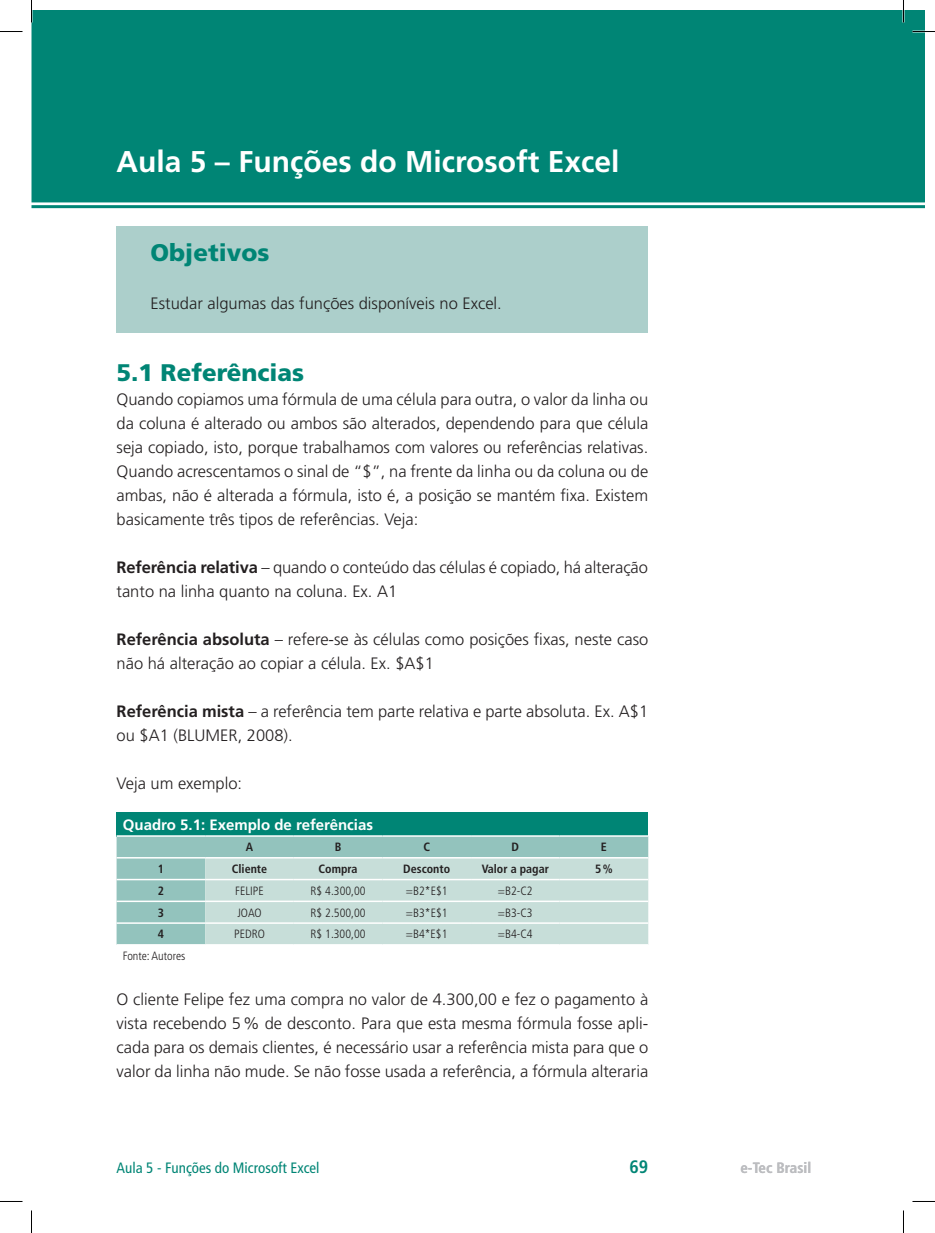
<style>
.page{position:relative;width:935px;height:1233px;background:#fff}
.page>*{position:absolute;margin:0;border:0;box-sizing:border-box;transform-origin:0 0}
.t1{font:700 30px "Frutiger LT Std";color:#fff}
.t2{font:900 24px "Frutiger LT Std";color:#008575}
.t3{font:700 condensed 18px "Frutiger LT Std";color:#008575}
.t4{font:300 16.5px/24px "Frutiger LT Std";color:#231f20}
.t5{font:700 15px "Frutiger LT Std";color:#fff}
.t6{font:condensed 15px "Frutiger LT Std";color:#008575}
.t7{font:700 condensed 15px "Frutiger LT Std";color:#bcbdc0}
.t8{font:300 condensed 12px "Frutiger LT Std";color:#231f20}
.t9{font:700 condensed 12px "Frutiger LT Std";color:#231f20}
.s1{font-weight:700}
</style>
<div class="page">
<div style="left:32px;top:10px;width:892px;height:192px;background:#008575"></div>
<hr style="left:32px;top:205px;width:892px;height:3px;background:#008575">
<div style="left:117px;top:226px;width:531px;height:107px;background:#accfcb"></div>
<div style="left:117px;top:812px;width:531px;height:24px;background:#008575"></div>
<div style="left:117px;top:836px;width:531px;height:108px;background:#93c3bd"></div>
<div style="left:205px;top:858px;width:443px;height:86px;background:#c7ded9"></div>
<hr style="left:117px;top:835px;width:88px;height:1px;background:#fff">
<hr style="left:205px;top:835px;width:89px;height:1px;background:#fff">
<hr style="left:294px;top:835px;width:88px;height:1px;background:#fff">
<hr style="left:382px;top:835px;width:89px;height:1px;background:#fff">
<hr style="left:471px;top:835px;width:88px;height:1px;background:#fff">
<hr style="left:559px;top:835px;width:89px;height:1px;background:#fff">
<hr style="left:117px;top:857px;width:88px;height:1px;background:#fff">
<hr style="left:205px;top:857px;width:89px;height:1px;background:#fff">
<hr style="left:294px;top:857px;width:88px;height:1px;background:#fff">
<hr style="left:382px;top:857px;width:89px;height:1px;background:#fff">
<hr style="left:471px;top:857px;width:88px;height:1px;background:#fff">
<hr style="left:559px;top:857px;width:89px;height:1px;background:#fff">
<hr style="left:117px;top:900px;width:88px;height:2px;background:#fff">
<hr style="left:205px;top:900px;width:89px;height:2px;background:#fff">
<hr style="left:294px;top:900px;width:88px;height:2px;background:#fff">
<hr style="left:382px;top:900px;width:89px;height:2px;background:#fff">
<hr style="left:471px;top:900px;width:88px;height:2px;background:#fff">
<hr style="left:559px;top:900px;width:89px;height:2px;background:#fff">
<hr style="left:117px;top:878px;width:88px;height:2px;background:#fff">
<hr style="left:205px;top:878px;width:89px;height:2px;background:#fff">
<hr style="left:294px;top:878px;width:88px;height:2px;background:#fff">
<hr style="left:382px;top:878px;width:89px;height:2px;background:#fff">
<hr style="left:471px;top:878px;width:88px;height:2px;background:#fff">
<hr style="left:559px;top:878px;width:89px;height:2px;background:#fff">
<hr style="left:117px;top:922px;width:88px;height:1px;background:#fff">
<hr style="left:205px;top:922px;width:89px;height:1px;background:#fff">
<hr style="left:294px;top:922px;width:88px;height:1px;background:#fff">
<hr style="left:382px;top:922px;width:89px;height:1px;background:#fff">
<hr style="left:471px;top:922px;width:88px;height:1px;background:#fff">
<hr style="left:559px;top:922px;width:89px;height:1px;background:#fff">
<hr style="left:902px;top:0;width:2px;height:23px;background:#fff">
<svg style="left:0;top:31px;width:22px;height:1px"></svg>
<svg style="left:912px;top:31px;width:23px;height:1px"></svg>
<svg style="left:0;top:1201px;width:22px;height:1px"></svg>
<svg style="left:912px;top:1201px;width:23px;height:1px"></svg>
<svg style="left:31px;top:0;width:1px;height:23px"></svg>
<svg style="left:31px;top:1210px;width:1px;height:22px"></svg>
<svg style="left:903px;top:0;width:1px;height:23px"></svg>
<svg style="left:903px;top:1210px;width:1px;height:22px"></svg>
<h1 class="t1" style="left:117px;top:144px;width:504px">Aula 5 – Funções do Microsoft Excel</h1>
<h2 class="t2" style="left:151px;top:238px;width:120px">Objetivos</h2>
<p class="t4" style="left:151px;top:291px;width:353px">Estudar algumas das funções disponíveis no Excel.</p>
<h2 class="t2" style="left:117px;top:358px;width:189px">5.1 Referências</h2>
<p class="t4" style="left:117px;top:387px;width:533px;text-align:justify">Quando copiamos uma fórmula de uma célula para outra, o valor da linha ou da coluna é alterado ou ambos são alterados, dependendo para que célula seja copiado, isto, porque trabalhamos com valores ou referências relativas.<br>Quando acrescentamos o sinal de “$”, na frente da linha ou da coluna ou de ambas, não é alterada a fórmula, isto é, a posição se mantém fixa. Existem basicamente três tipos de referências. Veja:</p>
<p class="t4" style="left:117px;top:555px;width:533px"><span class="s1">Referência relativa</span> – quando o conteúdo das células é copiado, há alteração tanto na linha quanto na coluna. Ex. A1</p>
<p class="t4" style="left:117px;top:627px;width:533px"><span class="s1">Referência absoluta</span> – refere-se às células como posições fixas, neste caso não há alteração ao copiar a célula. Ex. $A$1</p>
<p class="t4" style="left:117px;top:699px;width:533px"><span class="s1">Referência mista</span> – a referência tem parte relativa e parte absoluta. Ex. A$1 ou $A1 (BLUMER, 2008).</p>
<p class="t4" style="left:117px;top:771px;width:127px">Veja um exemplo:</p>
<p class="t5" style="left:123px;top:815px;width:252px">Quadro 5.1: Exemplo de referências</p>
<p class="t9" style="left:246px;top:840px;width:9px">A</p>
<p class="t9" style="left:335px;top:840px;width:8px">B</p>
<p class="t9" style="left:423px;top:840px;width:8px">C</p>
<p class="t9" style="left:511px;top:840px;width:9px">D</p>
<p class="t9" style="left:601px;top:840px;width:7px">E</p>
<p class="t9" style="left:158px;top:861px;width:8px">1</p>
<p class="t9" style="left:232px;top:861px;width:37px">Cliente</p>
<p class="t9" style="left:318px;top:861px;width:40px">Compra</p>
<p class="t9" style="left:403px;top:861px;width:48px">Desconto</p>
<p class="t9" style="left:482px;top:861px;width:69px">Valor a pagar</p>
<p class="t9" style="left:595px;top:861px;width:19px">5%</p>
<p class="t9" style="left:158px;top:883px;width:8px">2</p>
<p class="t8" style="left:235px;top:883px;width:30px">FELIPE</p>
<p class="t8" style="left:311px;top:883px;width:56px">R$ 4.300,00</p>
<p class="t8" style="left:406px;top:883px;width:43px">=B2*E$1</p>
<p class="t8" style="left:498px;top:883px;width:36px">=B2-C2</p>
<p class="t9" style="left:158px;top:905px;width:8px">3</p>
<p class="t8" style="left:237px;top:905px;width:26px">JOAO</p>
<p class="t8" style="left:311px;top:905px;width:56px">R$ 2.500,00</p>
<p class="t8" style="left:406px;top:905px;width:43px">=B3*E$1</p>
<p class="t8" style="left:498px;top:905px;width:36px">=B3-C3</p>
<p class="t9" style="left:158px;top:927px;width:8px">4</p>
<p class="t8" style="left:234px;top:927px;width:32px">PEDRO</p>
<p class="t8" style="left:310px;top:927px;width:56px">R$ 1.300,00</p>
<p class="t8" style="left:406px;top:927px;width:43px">=B4*E$1</p>
<p class="t8" style="left:498px;top:927px;width:36px">=B4-C4</p>
<p class="t8" style="left:123px;top:949px;width:64px">Fonte: Autores</p>
<p class="t4" style="left:117px;top:987px;width:533px;text-align:justify">O cliente Felipe fez uma compra no valor de 4.300,00 e fez o pagamento à vista recebendo 5% de desconto. Para que esta mesma fórmula fosse apli&shy;cada para os demais clientes, é necessário usar a referência mista para que o valor da linha não mude. Se não fosse usada a referência, a fórmula alteraria</p>
<p class="t6" style="left:117px;top:1159px;width:204px">Aula 5 - Funções do Microsoft Excel</p>
<p class="t3" style="left:629px;top:1156px;width:20px">69</p>
<p class="t7" style="left:740px;top:1158px;width:72px">e-Tec Brasil</p>
</div>
